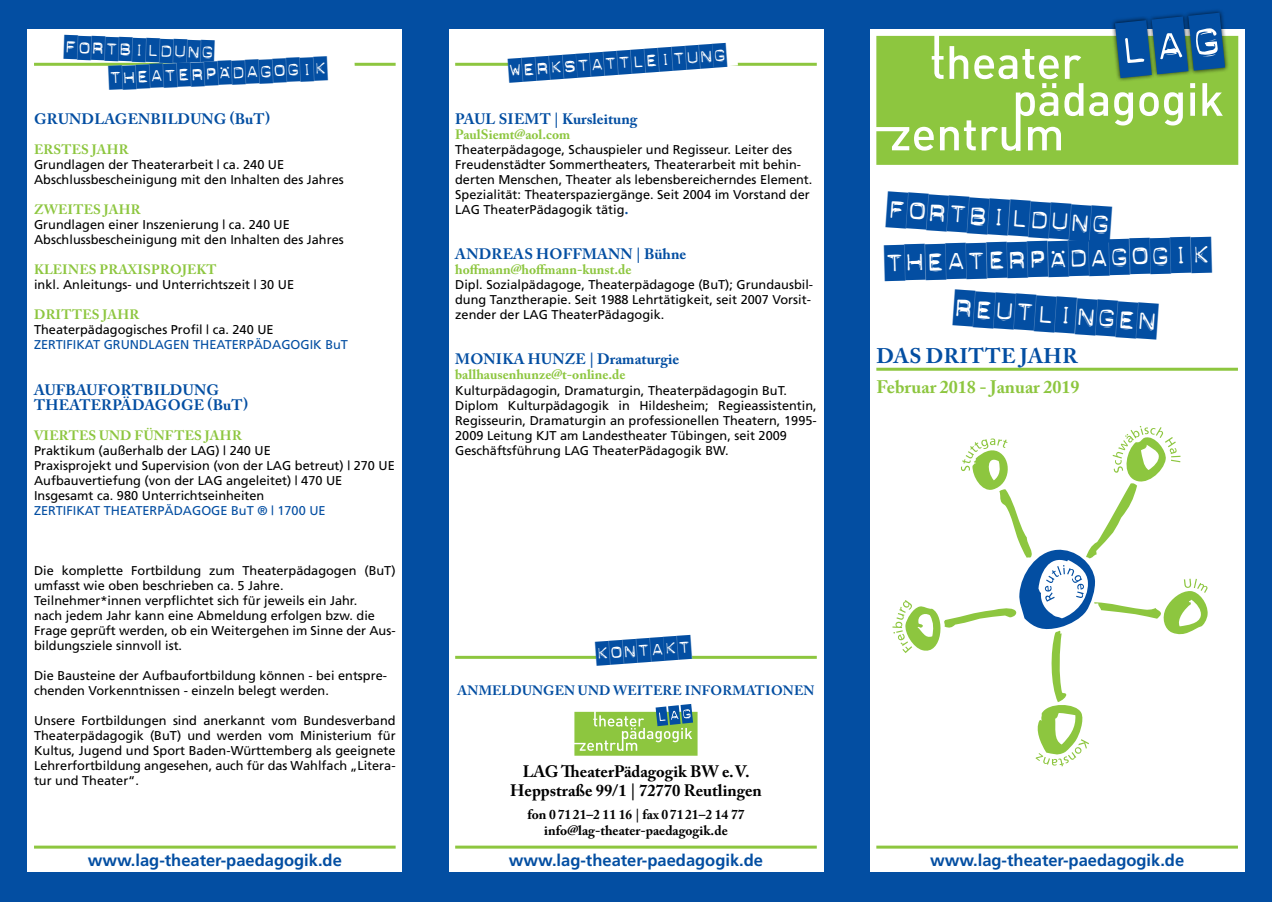
<style>
.page{position:relative;width:1272px;height:902px;background:#fff}
.page>*{position:absolute;margin:0;border:0;box-sizing:border-box;transform-origin:0 0}
.t1{font:35.85px "Dynamoe";color:#034ea2}
.t2{font:24px "Dynamoe";color:#034ea2}
.t3{font:700 21px "Adobe Caslon Pro";letter-spacing:.025em;color:#034ea2}
.t4{font:700 18px "Adobe Caslon Pro";color:#8dc63f}
.t5{font:700 16.5px "Frutiger";color:#034ea2}
.t6{font:700 16.5px/19.5px "Adobe Caslon Pro";color:#000;text-align:center}
.t7{font:700 15px/15px "Adobe Caslon Pro";letter-spacing:.015em;color:#034ea2}
.t8{font:700 13.5px "Adobe Caslon Pro";letter-spacing:.015em;color:#8dc63f}
.t9{font:700 13.5px/16.5px "Adobe Caslon Pro";color:#000;text-align:center}
.t10{font:700 13.5px "Adobe Caslon Pro";letter-spacing:.015em;color:#034ea2}
.t11{font:12.75px/15px "Frutiger";color:#000}
.t12{font:12.75px "Frutiger";color:#034ea2}
.s1{font-family:"Adobe Caslon Pro";font-weight:700;font-size:15px;color:#034ea2}
</style>
<div class="page">
<div style="left:0;top:0;width:1271px;height:901px;background:#034ea2"></div>
<div style="left:28px;top:30px;width:374px;height:842px;background:#fff"></div>
<div style="left:449px;top:30px;width:374px;height:842px;background:#fff"></div>
<div style="left:870px;top:30px;width:374px;height:842px;background:#fff"></div>
<hr style="left:34px;top:845px;width:361px;height:3px;background:#8dc63f">
<hr style="left:455px;top:845px;width:361px;height:3px;background:#8dc63f">
<hr style="left:455px;top:655px;width:361px;height:3px;background:#8dc63f">
<svg style="left:595px;top:655px;width:97px;height:4px"></svg>
<svg style="left:876px;top:36px;width:362px;height:129px;background:#9dce5a"></svg>
<svg style="left:918px;top:131px;width:11px;height:6px"></svg>
<div style="left:1168px;top:96px;width:10px;height:15px;background:#8dc63f;border-radius:50%"></div>
<div style="left:1110px;top:16px;width:46px;height:66px;background:#000;opacity:.75"></div>
<div style="left:1147px;top:12px;width:45px;height:67px;background:#000;opacity:.75"></div>
<div style="left:1183px;top:9px;width:46px;height:66px;background:#000;opacity:.75"></div>
<svg style="left:1114px;top:13px;width:110px;height:65px;background:#2a6995"></svg>
<hr style="left:876px;top:845px;width:361px;height:3px;background:#8dc63f">
<hr style="left:876px;top:368px;width:361px;height:3px;background:#8dc63f">
<svg style="left:574px;top:704px;width:123px;height:51px"></svg>
<hr style="left:455px;top:63px;width:361px;height:3px;background:#8dc63f">
<hr style="left:34px;top:63px;width:361px;height:3px;background:#8dc63f">
<svg style="left:508px;top:63px;width:230px;height:3px"></svg>
<svg style="left:64px;top:62px;width:291px;height:4px"></svg>
<svg style="left:892px;top:426px;width:316px;height:340px"></svg>
<h2 class="t2" style="left:65px;top:35px;width:152px;rotate:2deg">fortbildung</h2>
<h2 class="t2" style="left:109px;top:65px;width:220px;rotate:-2deg">theaterpädagogiK</h2>
<p class="t7" style="left:34px;top:112px;width:237px">GRUNDLAGENB ILDUNG (BUT)</p>
<p class="t8" style="left:34px;top:142px;width:96px">ERSTES JAHR</p>
<p class="t11" style="left:34px;top:157px;width:311px">Grundlagen der Theaterarbeit | ca. 240 UE<br>Abschlussbescheinigung mit den Inhalten des Jahres</p>
<p class="t8" style="left:34px;top:202px;width:108px">ZWEITES JAHR</p>
<p class="t11" style="left:34px;top:217px;width:311px">Grundlagen einer Inszenierung | ca. 240 UE<br>Abschlussbescheinigung mit den Inhalten des Jahres</p>
<p class="t8" style="left:34px;top:262px;width:184px">KLEINES PRAXISPROJEKT</p>
<p class="t11" style="left:34px;top:277px;width:262px">inkl. Anleitungs- und Unterrichtszeit | 30 UE</p>
<p class="t8" style="left:34px;top:307px;width:107px">DRITTES JAHR</p>
<p class="t11" style="left:34px;top:322px;width:241px">Theaterpädagogisches Profil | ca. 240 UE</p>
<p class="t12" style="left:34px;top:337px;width:15px">Zertifikat</p>
<p class="t12" style="left:104px;top:337px;width:45px">Grundlage</p>
<p class="t12" style="left:180px;top:337px;width:29px">n Theaterp</p>
<p class="t12" style="left:254px;top:337px;width:19px">ädag</p>
<p class="t12" style="left:290px;top:337px;width:18px">ogik</p>
<p class="t12" style="left:325px;top:337px;width:24px">BuT</p>
<p class="t7" style="left:34px;top:382px;width:215px">AUFBAUFORTB ILDUNG<br>THEATERPÄDAGOGE (BUT)</p>
<p class="t8" style="left:34px;top:427px;width:209px">VIERTES UND FÜNFTES JAHR</p>
<p class="t11" style="left:34px;top:442px;width:362px">Praktikum (außerhalb der LAG) | 240 UE<br>Praxisprojekt und Supervision (von der LAG betreut) | 270 UE Aufbauvertiefung (von der LAG angeleitet) | 470 UE Insgesamt ca. 980 Unterrichtseinheiten</p>
<p class="t12" style="left:34px;top:502px;width:15px">Zertifikat</p>
<p class="t12" style="left:104px;top:502px;width:16px">Theaterp</p>
<p class="t12" style="left:164px;top:502px;width:19px">ädag</p>
<p class="t12" style="left:201px;top:502px;width:126px">oge BuT ® | 1700 UE</p>
<p class="t11" style="left:34px;top:562px;width:363px">Die komplette Fortbildung zum Theaterpädagogen (BuT) umfasst wie oben beschrieben ca. 5 Jahre.<br>Teilnehmer*innen verpflichtet sich für jeweils ein Jahr.<br>nach jedem Jahr kann eine Abmeldung erfolgen bzw. die Frage geprüft werden, ob ein Weitergehen im Sinne der Aus&shy;bildungsziele sinnvoll ist.</p>
<p class="t11" style="left:34px;top:667px;width:354px">Die Bausteine der Aufbaufortbildung können - bei entspre&shy;chenden Vorkenntnissen - einzeln belegt werden.</p>
<p class="t11" style="left:34px;top:712px;width:363px;text-align:justify">Unsere Fortbildungen sind anerkannt vom Bundesverband Theaterpädagogik (BuT) und werden vom Ministerium für Kultus, Jugend und Sport Baden-Württemberg als geeignete Lehrerfortbildung angesehen, auch für das Wahlfach „Litera&shy;tur und Theater“.</p>
<h2 class="t2" style="left:508px;top:59px;width:220px;rotate:-4deg">werkstattleitung</h2>
<p class="t7" style="left:455px;top:112px;width:184px">PAUL SIEMT | KURSLEITUNG</p>
<p class="t8" style="left:455px;top:127px;width:117px">PAULSIEMT@AOL.COM</p>
<p class="t11" style="left:455px;top:142px;width:359px">Theaterpädagoge, Schauspieler und Regisseur. Leiter des Freudenstädter Sommertheaters, Theaterarbeit mit behin&shy;derten Menschen, Theater als lebensbereicherndes Element.<br>Spezialität: Theaterspaziergänge. Seit 2004 im Vorstand der LAG TheaterPädagogik tätig<span class="s1">.</span></p>
<p class="t7" style="left:455px;top:247px;width:24px">ANDRE</p>
<p class="t7" style="left:513px;top:247px;width:36px">AS HOFFM</p>
<p class="t7" style="left:597px;top:247px;width:91px">ANN | BÜHNE</p>
<p class="t8" style="left:455px;top:262px;width:178px">HOFFMANN@HOFFMANN-KUNST.DE</p>
<p class="t11" style="left:455px;top:277px;width:359px">Dipl. Sozialpädagoge, Theaterpädagoge (BuT); Grundausbil&shy;dung Tanztherapie. Seit 1988 Lehrtätigkeit, seit 2007 Vorsit&shy;zender der LAG TheaterPädagogik.</p>
<p class="t7" style="left:455px;top:352px;width:225px">MONIKA HUNZE | DRAMATURGIE</p>
<p class="t8" style="left:455px;top:367px;width:172px">BALLHAUSENHUNZE@T-ONLINE.DE</p>
<p class="t11" style="left:455px;top:382px;width:363px">Kulturpädagogin, Dramaturgin, Theaterpädagogin BuT.<br>Diplom Kulturpädagogik in Hildesheim; Regieassistentin, Regisseurin, Dramaturgin an professionellen Theatern, 1995- 2009 Leitung KJT am Landestheater Tübingen, seit 2009<br>Geschäftsführung LAG TheaterPädagogik BW.</p>
<h2 class="t2" style="left:595px;top:641px;width:97px;rotate:-4deg">kontakt</h2>
<p class="t10" style="left:457px;top:682px;width:358px">ANMELDUNGEN UND WEITERE INFORMA-TIONEN</p>
<p class="t6" style="left:510px;top:761px;width:253px">LAG THEATERPÄDAGOGIK BW E.V.<br>HEPPSTRAßE 99/1 | 72770 REUTLINGEN</p>
<p class="t9" style="left:527px;top:805px;width:219px">FON 07121–2 11 16 | FAX 0 71 21–2 14 77<br>INFO@LAG-THEATER-PAEDAGOGIK.DE</p>
<h1 class="t1" style="left:888px;top:191px;width:226px;rotate:4deg">fortbildung</h1>
<h1 class="t1" style="left:883px;top:246px;width:328px;rotate:-2deg">Theaterpädagogik</h1>
<h1 class="t1" style="left:955px;top:289px;width:206px;rotate:4deg">reutlingen</h1>
<h3 class="t3" style="left:876px;top:343px;width:203px">DAS DRITTE JAHR</h3>
<h3 class="t4" style="left:876px;top:376px;width:204px">FEBRUAR 2018 - JANUAR 2019</h3>
<p class="t5" style="left:88px;top:850px;width:256px">www.lag-theater-paedagogik.de</p>
<p class="t5" style="left:509px;top:850px;width:256px">www.lag-theater-paedagogik.de</p>
<p class="t5" style="left:930px;top:850px;width:256px">www.lag-theater-paedagogik.de</p>
</div>
